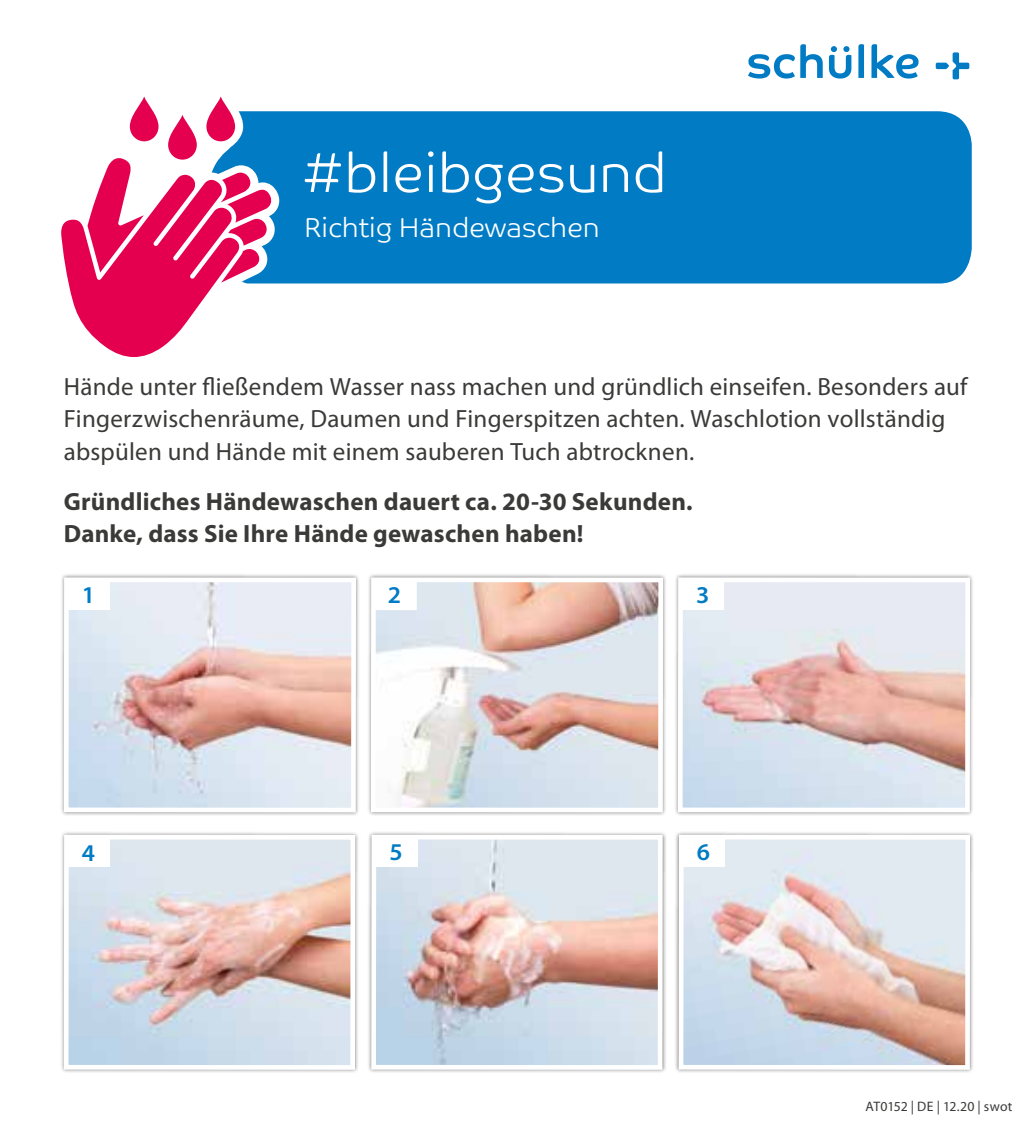
<style>
.page{position:relative;width:1035px;height:1134px;background:#fff}
.page>*{position:absolute;margin:0;border:0;box-sizing:border-box;transform-origin:0 0}
.t1{font:300 55px "Co Text";letter-spacing:-.01em;color:#fff}
.t2{font:300 27.5px "Co Text";letter-spacing:-.01em;color:#fff}
.t3{font:25px/32.5px "Myriad Pro";letter-spacing:.01em;color:#3a3a39}
.t4{font:700 25px/32.5px "Myriad Pro";letter-spacing:.01em;color:#3a3a39}
.t5{font:600 24.25px "Myriad Pro";color:#007bc4}
.t6{font:13.75px "Myriad Pro";letter-spacing:.01em;color:#3a3a39}
</style>
<div class="page">
<div style="left:213px;top:111px;width:758px;height:172px;background:#007bc4"></div>
<svg style="left:829px;top:46px;width:22px;height:33px"></svg>
<svg style="left:748px;top:44px;width:74px;height:35px"></svg>
<svg style="left:858px;top:44px;width:6px;height:34px"></svg>
<svg style="left:871px;top:44px;width:47px;height:35px"></svg>
<svg style="left:935px;top:52px;width:34px;height:27px"></svg>
<svg style="left:61px;top:158px;width:210px;height:199px"></svg>
<svg style="left:206px;top:97px;width:29px;height:44px"></svg>
<svg style="left:168px;top:115px;width:29px;height:45px"></svg>
<svg style="left:130px;top:97px;width:28px;height:44px"></svg>
<div style="left:60px;top:573px;width:300px;height:243px;background:#000;opacity:.5"></div>
<img style="left:70px;top:583px;width:280px;height:223px">
<div style="left:64px;top:577px;width:292px;height:235px;border:5px solid #fff"></div>
<div style="left:67px;top:578px;width:43px;height:32px;background:#fff"></div>
<div style="left:367px;top:573px;width:300px;height:243px;background:#000;opacity:.5"></div>
<img style="left:377px;top:583px;width:280px;height:223px">
<div style="left:371px;top:577px;width:292px;height:235px;border:5px solid #fff"></div>
<div style="left:374px;top:578px;width:43px;height:32px;background:#fff"></div>
<div style="left:673px;top:573px;width:301px;height:243px;background:#000;opacity:.5"></div>
<img style="left:684px;top:583px;width:280px;height:223px">
<div style="left:678px;top:577px;width:292px;height:235px;border:5px solid #fff"></div>
<div style="left:681px;top:578px;width:43px;height:32px;background:#fff"></div>
<div style="left:60px;top:830px;width:299px;height:243px;background:#000;opacity:.5"></div>
<img style="left:70px;top:841px;width:279px;height:223px">
<div style="left:64px;top:835px;width:291px;height:235px;border:5px solid #fff"></div>
<div style="left:67px;top:835px;width:43px;height:31px;background:#fff"></div>
<div style="left:367px;top:830px;width:300px;height:243px;background:#000;opacity:.5"></div>
<img style="left:377px;top:841px;width:279px;height:223px">
<div style="left:371px;top:835px;width:291px;height:235px;border:5px solid #fff"></div>
<div style="left:375px;top:835px;width:42px;height:31px;background:#fff"></div>
<div style="left:674px;top:830px;width:300px;height:243px;background:#000;opacity:.5"></div>
<img style="left:684px;top:841px;width:280px;height:223px">
<div style="left:678px;top:835px;width:292px;height:235px;border:5px solid #fff"></div>
<div style="left:682px;top:835px;width:42px;height:31px;background:#fff"></div>
<h1 class="t1" style="left:301px;top:141px;width:367px">#bleibgesund</h1>
<p class="t2" style="left:304px;top:211px;width:297px">Richtig Händewaschen</p>
<p class="t3" style="left:64px;top:369px;width:905px">Hände unter fließendem Wasser nass machen und gründlich einseifen. Besonders auf<br>Fingerzwischenräume, Daumen und Fingerspitzen achten. Waschlotion vollständig abspülen und Hände mit einem sauberen Tuch abtrocknen.</p>
<p class="t4" style="left:64px;top:484px;width:630px">Gründliches Händewaschen dauert ca. 20-30 Sekunden.<br>Danke, dass Sie Ihre Hände gewaschen haben!</p>
<p class="t5" style="left:82px;top:580px;width:15px">1</p>
<p class="t5" style="left:388px;top:580px;width:15px">2</p>
<p class="t5" style="left:696px;top:580px;width:15px">3</p>
<p class="t5" style="left:82px;top:838px;width:15px">4</p>
<p class="t5" style="left:389px;top:836px;width:15px">5</p>
<p class="t5" style="left:697px;top:836px;width:15px">6</p>
<p class="t6" style="left:865px;top:1098px;width:148px">AT0152 | DE | 12.20 | swot</p>
</div>
